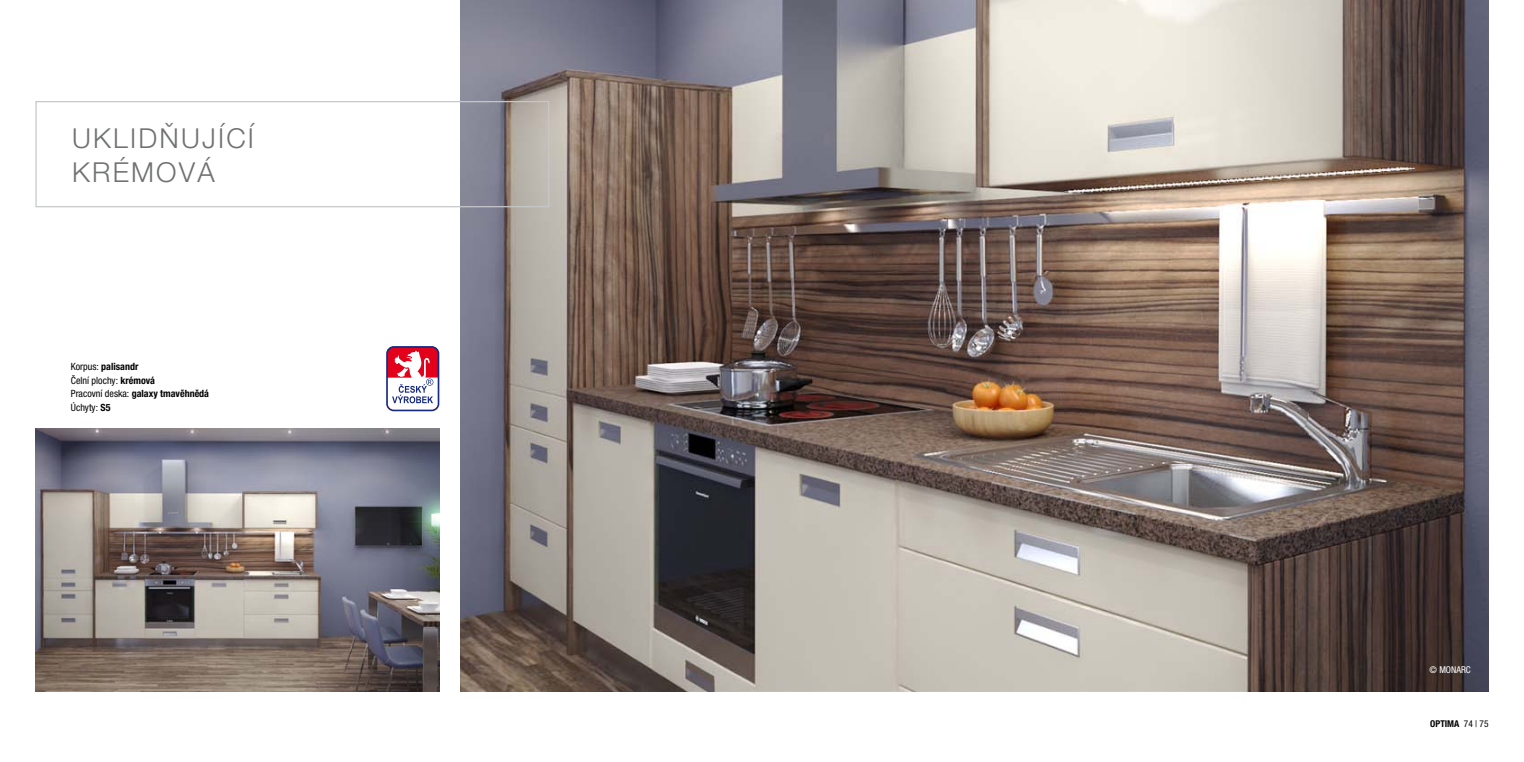
<style>
.page{position:relative;width:1524px;height:762px;background:#fff}
.page>*{position:absolute;margin:0;border:0;box-sizing:border-box;transform-origin:0 0}
.t1{font:27.5px/33.8px "Helvetica Neue Light CE";letter-spacing:.08em;color:#707172}
.t2{font:10px/13.8px "Helvetica Neue Cond CE";color:#000}
.t3{font:700 9.38px "Helvetica Neue Cond CE";color:#000}
.t4{font:9.38px "Helvetica Neue Cond CE";color:#fff}
.s1{font-weight:700}
.s2{font-weight:400}
</style>
<div class="page">
<svg style="left:386px;top:346px;width:53px;height:65px"></svg>
<div style="left:388px;top:348px;width:50px;height:61px;background:#e2001a;border-radius:6px"></div>
<svg style="left:388px;top:351px;width:50px;height:59px"></svg>
<img style="left:461px;top:0;width:1027px;height:691px">
<img style="left:35px;top:429px;width:404px;height:262px">
<div style="left:35px;top:101px;width:514px;height:106px;border:1px solid #c6c7c8"></div>
<h1 class="t1" style="left:72px;top:121px;width:183px">UKLIDŇUJÍCÍ<br>KRÉMOVÁ</h1>
<p class="t2" style="left:71px;top:359px;width:140px">Korpus: <span class="s1">palisandr<br></span>Čelní plochy: <span class="s1">krémová<br></span>Pracovní deska: <span class="s1">galaxy tmavěhnědá<br></span>Úchyty: <span class="s1">S5</span></p>
<p class="t4" style="left:1429px;top:665px;width:43px">© MONARC</p>
<p class="t3" style="left:1430px;top:718px;width:60px">OPTIMA <span class="s2">74 | 75</span></p>
</div>
